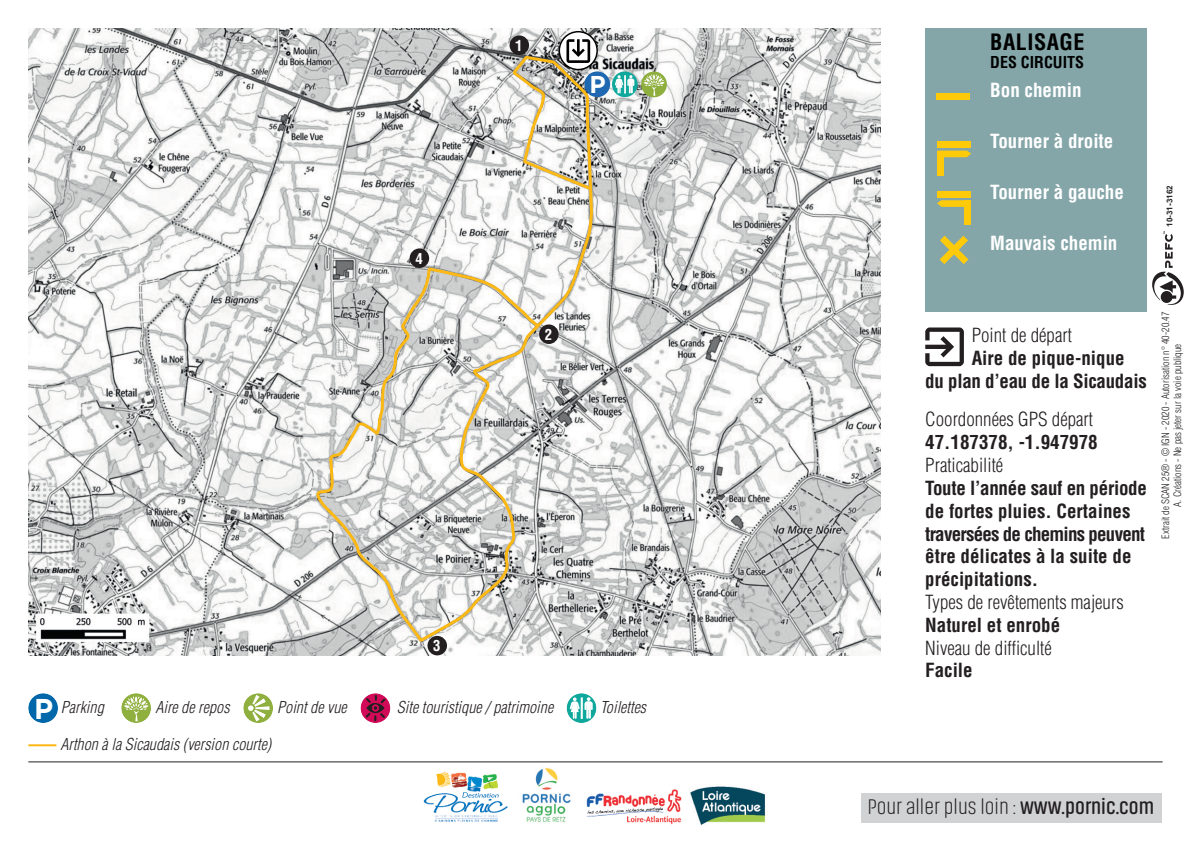
<style>
.page{position:relative;width:1191px;height:851px;background:#fff}
.page>*{position:absolute;margin:0;border:0;box-sizing:border-box;transform-origin:0 0}
.t1{font:700 24.4px "Gotham";color:#fff}
.t2{font:200 22px "Akhand Soft";color:#231f20}
.t3{font:700 condensed 22px "Helvetica";letter-spacing:.025em;color:#000}
.t4{font:700 condensed 19px/22.8px "Helvetica";color:#231f20}
.t5{font:300 condensed 19px "Helvetica";color:#231f20}
.t6{font:700 condensed 19px "Helvetica";color:#fff}
.t7{font:italic 300 condensed 16px "Helvetica";color:#231f20}
.t8{font:700 condensed 16px "Helvetica";color:#000}
.t9{font:700 condensed 14.8px "Helvetica";color:#fff}
.t10{font:300 condensed 10px/12px "Helvetica";color:#231f20;text-align:center}
.t11{font:700 8px "Arial";color:#231f20}
.s1{font-family:"Gotham";font-weight:700;font-style:normal;font-stretch:normal;font-size:28.6px;color:#fff}
.s2{font-weight:600}
</style>
<div class="page">
<img style="left:28px;top:28px;width:852px;height:627px">
<svg style="left:310px;top:54px;width:284px;height:589px"></svg>
<svg style="left:559px;top:32px;width:38px;height:38px"></svg>
<div style="left:558px;top:31px;width:40px;height:39px;border:1px solid #000;border-radius:50%"></div>
<svg style="left:566px;top:39px;width:24px;height:24px"></svg>
<div style="left:509px;top:35px;width:20px;height:20px;background:#231f20;border-radius:50%"></div>
<div style="left:539px;top:324px;width:19px;height:20px;background:#231f20;border-radius:50%"></div>
<div style="left:427px;top:635px;width:20px;height:20px;background:#231f20;border-radius:50%"></div>
<div style="left:409px;top:248px;width:20px;height:20px;background:#231f20;border-radius:50%"></div>
<div style="left:584px;top:71px;width:26px;height:26px;background:#1d68b1;border-radius:50%"></div>
<svg style="left:612px;top:71px;width:25px;height:26px"></svg>
<svg style="left:615px;top:75px;width:19px;height:19px"></svg>
<div style="left:641px;top:72px;width:26px;height:25px;background:#8eaf3e;border-radius:50%"></div>
<svg style="left:643px;top:74px;width:21px;height:22px"></svg>
<svg style="left:925px;top:327px;width:39px;height:39px"></svg>
<div style="left:28px;top:693px;width:30px;height:29px;background:#0067ab;border-radius:50%"></div>
<svg style="left:121px;top:693px;width:30px;height:29px"></svg>
<svg style="left:124px;top:696px;width:24px;height:25px"></svg>
<svg style="left:243px;top:693px;width:30px;height:29px"></svg>
<svg style="left:248px;top:694px;width:21px;height:27px"></svg>
<div style="left:361px;top:693px;width:29px;height:29px;background:#d10b57;border-radius:50%"></div>
<svg style="left:365px;top:694px;width:20px;height:27px"></svg>
<svg style="left:567px;top:693px;width:29px;height:29px"></svg>
<svg style="left:570px;top:697px;width:22px;height:21px"></svg>
<div style="left:861px;top:793px;width:301px;height:29px;background:#d1d2d4"></div>
<div style="left:925px;top:28px;width:222px;height:284px;background:#85a6a9"></div>
<div style="left:936px;top:93px;width:34px;height:7px;background:#feca0a"></div>
<div style="left:937px;top:141px;width:34px;height:7px;background:#feca0a"></div>
<svg style="left:937px;top:150px;width:34px;height:7px"></svg>
<div style="left:937px;top:151px;width:7px;height:24px;background:#feca0a"></div>
<div style="left:937px;top:191px;width:33px;height:7px;background:#feca0a"></div>
<svg style="left:937px;top:200px;width:33px;height:7px"></svg>
<div style="left:964px;top:201px;width:6px;height:24px;background:#feca0a"></div>
<svg style="left:939px;top:236px;width:29px;height:28px"></svg>
<hr style="left:28px;top:744px;width:28px;height:2px;background:#fcb814">
<svg style="left:1152px;top:231px;width:31px;height:74px"></svg>
<img style="left:423px;top:771px;width:85px;height:51px">
<img style="left:516px;top:762px;width:64px;height:61px">
<img style="left:586px;top:789px;width:96px;height:36px">
<img style="left:690px;top:786px;width:75px;height:39px">
<hr style="left:28px;top:761px;width:1134px;height:1px;background:#231f20">
<p class="t9" style="left:415px;top:250px;width:9px">4</p>
<p class="t9" style="left:515px;top:37px;width:9px">1</p>
<p class="t1" style="left:589px;top:76px;width:18px">P</p>
<p class="t9" style="left:545px;top:326px;width:9px">2</p>
<p class="t9" style="left:433px;top:637px;width:9px">3</p>
<p class="t7" style="left:34px;top:698px;width:71px"><span class="s1">P</span> Parking</p>
<p class="t7" style="left:155px;top:698px;width:76px">Aire de repos</p>
<p class="t7" style="left:277px;top:698px;width:71px">Point de vue</p>
<p class="t7" style="left:397px;top:698px;width:158px">Site touristique / patrimoine</p>
<p class="t7" style="left:600px;top:698px;width:48px">Toilettes</p>
<p class="t7" style="left:60px;top:735px;width:212px">Arthon à la Sicaudais (version courte)</p>
<p class="t3" style="left:990px;top:30px;width:96px">BALISAGE</p>
<p class="t8" style="left:990px;top:54px;width:95px">DES CIRCUITS</p>
<p class="t6" style="left:990px;top:80px;width:93px">Bon chemin</p>
<p class="t6" style="left:990px;top:130px;width:125px">Tourner à droite</p>
<p class="t6" style="left:990px;top:181px;width:135px">Tourner à gauche</p>
<p class="t6" style="left:990px;top:232px;width:129px">Mauvais chemin</p>
<p class="t11" style="left:1164px;top:227px;width:43px;rotate:-90deg">10-31-3162</p>
<p class="t5" style="left:971px;top:324px;width:102px">Point de départ</p>
<p class="t4" style="left:925px;top:347px;width:223px;text-indent:46px">Aire de pique-nique du plan d’eau de la Sicaudais</p>
<p class="t5" style="left:925px;top:409px;width:169px">Coordonnées GPS départ</p>
<p class="t4" style="left:925px;top:431px;width:174px">47.187378, -1.947978</p>
<p class="t5" style="left:925px;top:454px;width:80px">Praticabilité</p>
<p class="t4" style="left:925px;top:477px;width:223px">Toute l’année sauf en période de fortes pluies. Certaines traversées de chemins peuvent être délicates à la suite de précipitations.</p>
<p class="t5" style="left:925px;top:591px;width:200px">Types de revêtements majeurs</p>
<p class="t4" style="left:925px;top:613px;width:136px">Naturel et enrobé</p>
<p class="t5" style="left:925px;top:637px;width:128px">Niveau de difficulté</p>
<p class="t4" style="left:925px;top:659px;width:49px">Facile</p>
<p class="t10" style="left:1159px;top:538px;width:228px;rotate:-90deg">Extrait de SCAN 25® - © IGN - 2020 - Autorisation n° 40-20.47<br>A. Créations - Ne pas jeter sur la voie publique</p>
<p class="t2" style="left:867px;top:798px;width:288px">Pour aller plus loin : <span class="s2">www.pornic.com</span></p>
</div>
